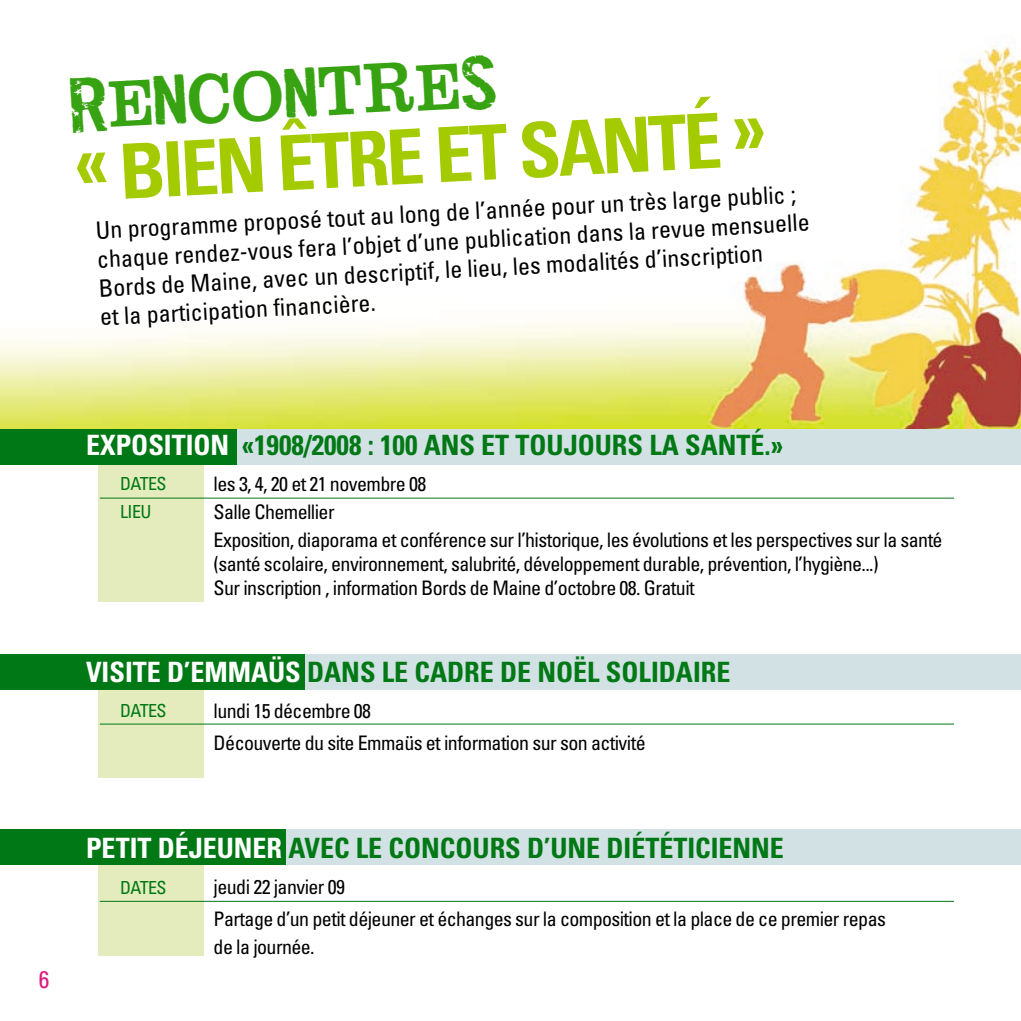
<style>
.page{position:relative;width:1021px;height:1021px;background:#fff}
.page>*{position:absolute;margin:0;border:0;box-sizing:border-box;transform-origin:0 0}
.t1{font:700 condensed 76px "Univers";color:#a4cb00}
.t2{font:42px "jailb Ir D Jen NA";color:#37a312}
.t3{font:700 condensed 28px "Univers";color:#007815}
.t4{font:700 condensed 28px "Univers";color:#fff}
.t5{font:condensed 24px/28.8px "Univers";color:#000}
.t6{font:condensed 24px "Univers";color:#de1a81}
.t7{font:condensed 20px/32px "Univers";letter-spacing:-.03em;color:#000}
.t8{font:condensed 18px/28px "Univers";letter-spacing:-.03em;color:#007815}
.s1{color:#fff}
</style>
<div class="page">
<img style="left:0;top:46px;width:1020px;height:910px">
<div style="left:219px;top:829px;width:801px;height:35px;background:#d2e1e3"></div>
<div style="left:219px;top:654px;width:801px;height:35px;background:#d2e1e3"></div>
<div style="left:219px;top:429px;width:801px;height:35px;background:#d2e1e3"></div>
<div style="left:99px;top:865px;width:105px;height:91px;background:#e4ecbd"></div>
<div style="left:99px;top:686px;width:105px;height:91px;background:#e4ecbd"></div>
<div style="left:99px;top:462px;width:105px;height:140px;background:#e4ecbd"></div>
<div style="left:0;top:829px;width:286px;height:35px;background:#007815"></div>
<div style="left:0;top:654px;width:304px;height:35px;background:#007815"></div>
<div style="left:0;top:429px;width:236px;height:35px;background:#007815"></div>
<hr style="left:100px;top:497px;width:854px;height:1px;background:#007815">
<hr style="left:100px;top:723px;width:854px;height:1px;background:#007815">
<hr style="left:100px;top:900px;width:854px;height:1px;background:#007815">
<svg style="left:686px;top:96px;width:78px;height:73px"></svg>
<h2 class="t2" style="left:71px;top:94px;width:431px;rotate:-3deg">Re ncont r e s</h2>
<h1 class="t1" style="left:72px;top:128px;width:523px;rotate:-3deg">« BIEN ÊT RE ET SANT</h1>
<p class="t5" style="left:95px;top:216px;width:715px;rotate:-3deg">Un programme proposé toutau long de l’année pourun très large public ; chaque rendez-vous fera l’objetd’une publication dans la revue mensuelle Bords de Maine, avec un descriptif, le lieu, les modalités d’inscription etla participation fi nancière.</p>
<p class="t6" style="left:39px;top:963px;width:12px">6</p>
<h3 class="t3" style="left:86px;top:427px;width:356px"><span class="s1">EXPOSITION</span> «1908/2008 : 100 ANS</h3>
<h3 class="t3" style="left:481px;top:427px;width:221px">ET TOUJOURS LA SANT</h3>
<h3 class="t3" style="left:750px;top:427px;width:34px">É.»</h3>
<p class="t8" style="left:120px;top:469px;width:38px">dates lieu</p>
<p class="t7" style="left:214px;top:469px;width:730px;line-height:28px">les 3, 4, 20 et 21 novembre 08<br>Salle Chemellier<br>Exposition, diaporama et conférence sur l’historique, les évolutions et les perspectives sur la santé</p>
<p class="t7" style="left:214px;top:551px;width:666px;line-height:24px">(santé scolaire, environnement, salubrité, développement durable, prévention, l’hygiène...)<br>Sur inscription , information Bords de Maine d’octobre 08. Gratuit</p>
<h3 class="t4" style="left:86px;top:654px;width:140px">VISITE D’EMMA</h3>
<h3 class="t3" style="left:268px;top:654px;width:74px"><span class="s1">ÜS</span> DANS</h3>
<h3 class="t3" style="left:382px;top:654px;width:347px">LE CADRE DE NOËL SOLIDAIRE</h3>
<p class="t8" style="left:120px;top:696px;width:38px">dates</p>
<p class="t7" style="left:214px;top:694px;width:433px">lundi 15 décembre 08<br>Découverte du site Emmaüs et information sur son activité</p>
<h3 class="t3" style="left:86px;top:830px;width:649px"><span class="s1">PETIT DÉJEUNER</span> AVEC LE CONCOURS D’UNE DIÉTÉTICIENNE</h3>
<p class="t8" style="left:120px;top:872px;width:38px">dates</p>
<p class="t7" style="left:214px;top:870px;width:673px">jeudi 22 janvier 09<br>Partage d’un petit déjeuner et échanges sur la composition et la place de ce premier repas</p>
<p class="t7" style="left:214px;top:930px;width:103px">de la journée.</p>
</div>
